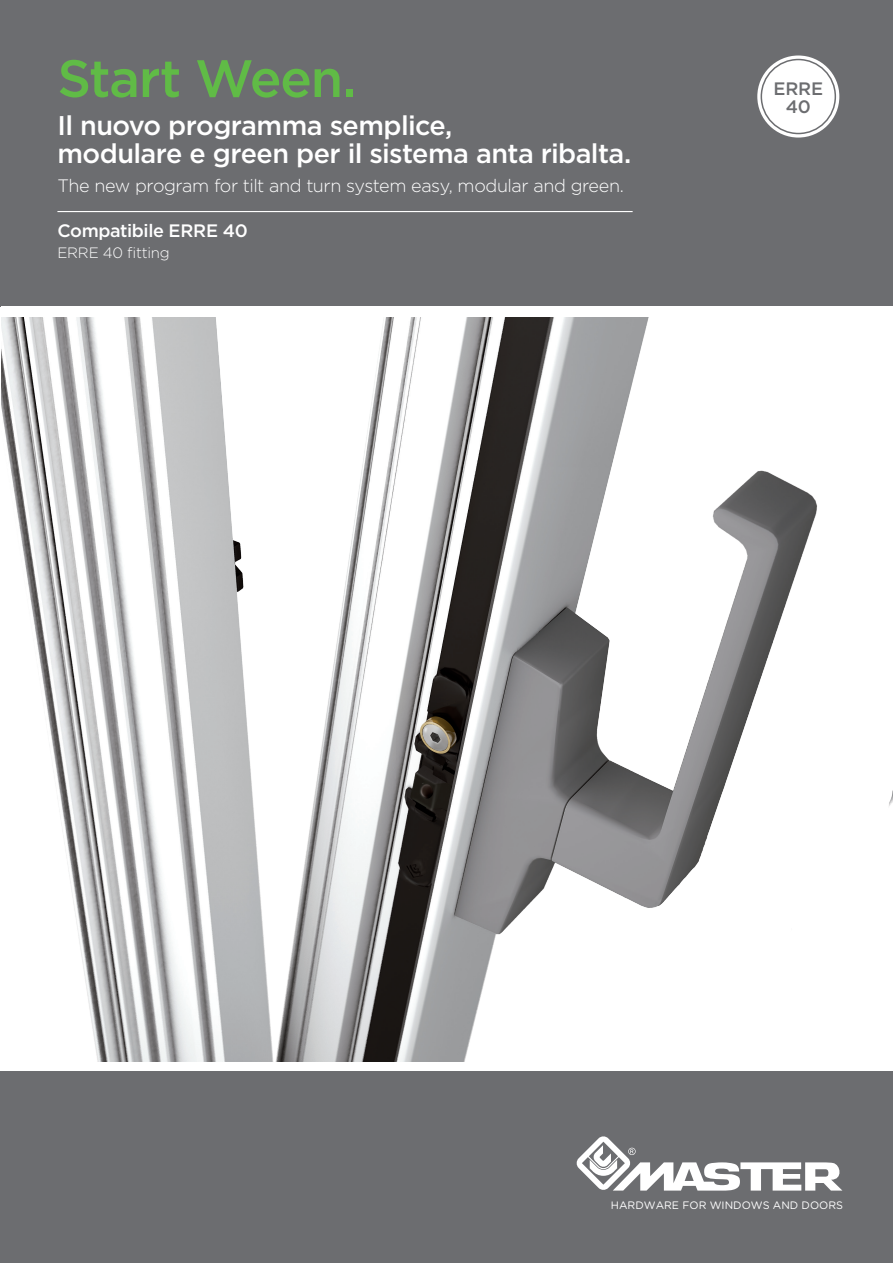
<style>
.page{position:relative;width:893px;height:1263px;background:#fff}
.page>*{position:absolute;margin:0;border:0;box-sizing:border-box;transform-origin:0 0}
.t1{font:500 52.5px "Gotham";letter-spacing:-.025em;color:#60bb46}
.t2{font:500 27px/28.5px "Gotham";letter-spacing:-.02em;color:#fff}
.t3{font:300 18px "Gotham";letter-spacing:-.025em;color:#fff}
.t4{font:500 18px "Gotham";letter-spacing:-.02em;color:#fff}
.t5{font:500 18px/18px "Gotham";letter-spacing:-.01em;color:#6c6d70;text-align:center}
.t6{font:300 15px "Gotham";letter-spacing:-.01em;color:#fff}
.t7{font:10.8px "Gotham Rounded";color:#fff}
</style>
<div class="page">
<div style="left:0;top:0;width:893px;height:306px;background:#6c6d70"></div>
<img style="left:2px;top:317px;width:891px;height:744px">
<div style="left:0;top:1071px;width:893px;height:192px;background:#6c6d70"></div>
<svg style="left:576px;top:1136px;width:266px;height:54px"></svg>
<div style="left:757px;top:56px;width:82px;height:82px;background:#fff;border-radius:50%"></div>
<hr style="left:57px;top:211px;width:576px;height:1px;background:#fff">
<div style="left:761px;top:59px;width:75px;height:75px;border:2px solid #6c6d70;border-radius:50%"></div>
<h1 class="t1" style="left:57px;top:44px;width:301px">Start Ween.</h1>
<p class="t2" style="left:57px;top:110px;width:576px">Il nuovo programma semplice,<br>modulare e green per il sistema anta ribalta.</p>
<p class="t3" style="left:57px;top:174px;width:568px">The new program for tilt and turn system easy, modular and green.</p>
<p class="t4" style="left:57px;top:219px;width:192px">Compatibile ERRE 40</p>
<p class="t6" style="left:57px;top:243px;width:114px">ERRE 40 fitting</p>
<p class="t5" style="left:774px;top:79px;width:51px">ERRE<br>40</p>
<p class="t7" style="left:611px;top:1197px;width:234px">HARDWARE FOR WINDOWS AND DOORS</p>
</div>
